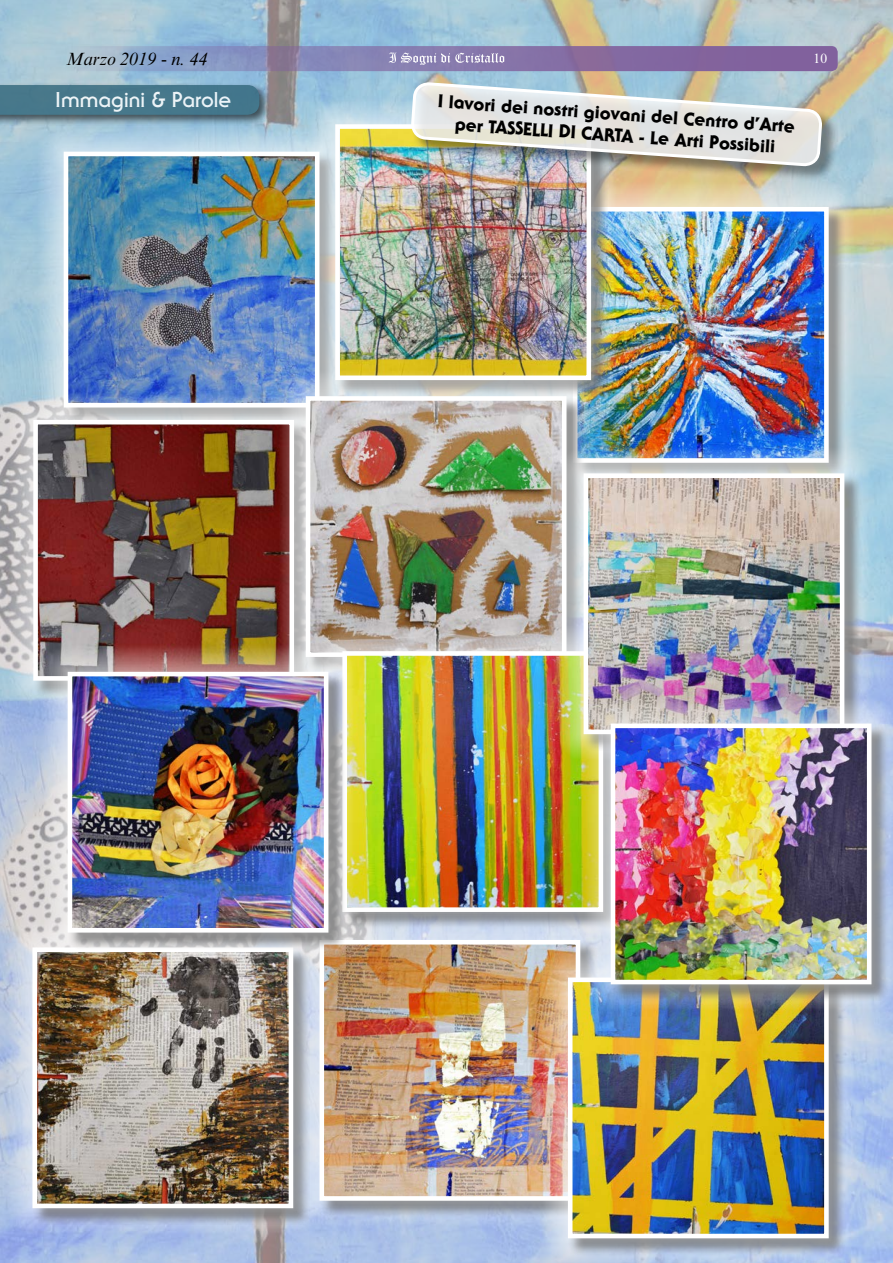
<style>
.page{position:relative;width:893px;height:1263px;background:#fff}
.page>*{position:absolute;margin:0;border:0;box-sizing:border-box;transform-origin:0 0}
.t1{font:700 21px "Serif Gothic Std";color:#fff}
.t2{font:800 18px/21.6px "Serif Gothic Std";color:#000;text-align:center}
.t3{font:italic 18px "Times New Roman MT Std";color:#000}
.t4{font:13.5px "Times New Roman MT Std";color:#fff}
</style>
<div class="page">
<img style="left:0;top:0;width:893px;height:1263px">
<div style="left:0;top:82px;width:271px;height:44px;background:#000;opacity:.75"></div>
<div style="left:0;top:85px;width:259px;height:30px;background:#46778b"></div>
<svg style="left:38px;top:126px;width:271px;height:268px;background:#b2d0e1"></svg>
<img style="left:61px;top:149px;width:248px;height:245px">
<svg style="left:617px;top:181px;width:238px;height:266px;background:#c6c8bb"></svg>
<img style="left:593px;top:205px;width:238px;height:242px">
<img style="left:309px;top:98px;width:308px;height:308px">
<img style="left:333px;top:122px;width:260px;height:248px">
<svg style="left:6px;top:921px;width:314px;height:313px;background:#b2bed6"></svg>
<img style="left:30px;top:945px;width:263px;height:265px">
<svg style="left:7px;top:394px;width:273px;height:313px;background:#b8bfcb"></svg>
<img style="left:31px;top:418px;width:249px;height:265px">
<img style="left:280px;top:370px;width:313px;height:276px">
<img style="left:303px;top:394px;width:266px;height:252px">
<svg style="left:293px;top:938px;width:292px;height:289px;background:#b0bacd"></svg>
<img style="left:317px;top:938px;width:266px;height:265px">
<svg style="left:316px;top:625px;width:269px;height:313px;background:#b9b8ba"></svg>
<img style="left:355px;top:649px;width:230px;height:265px">
<img style="left:542px;top:951px;width:313px;height:312px">
<img style="left:566px;top:975px;width:265px;height:265px">
<img style="left:557px;top:447px;width:314px;height:313px">
<img style="left:581px;top:471px;width:266px;height:265px">
<img style="left:585px;top:697px;width:308px;height:314px">
<img style="left:608px;top:721px;width:266px;height:266px">
<img style="left:42px;top:646px;width:313px;height:313px">
<img style="left:65px;top:669px;width:266px;height:266px">
<div style="left:412px;top:83px;width:427px;height:100px;background:#000;opacity:.5"></div>
<img style="left:409px;top:81px;width:415px;height:87px">
<svg style="left:55px;top:46px;width:783px;height:25px;background:#8981af"></svg>
<svg style="left:389px;top:52px;width:115px;height:13px"></svg>
<p class="t3" style="left:66px;top:49px;width:143px">Marzo 2019 - n. 44</p>
<p class="t4" style="left:814px;top:50px;width:15px">10</p>
<p class="t1" style="left:55px;top:88px;width:178px">Immagini &amp; Parole</p>
<p class="t2" style="left:439px;top:90px;width:359px;rotate:4deg">I lavori dei nostri giovani del Centro d’Arte per TASSELLI DI CARTA - Le Arti Possibili</p>
</div>
